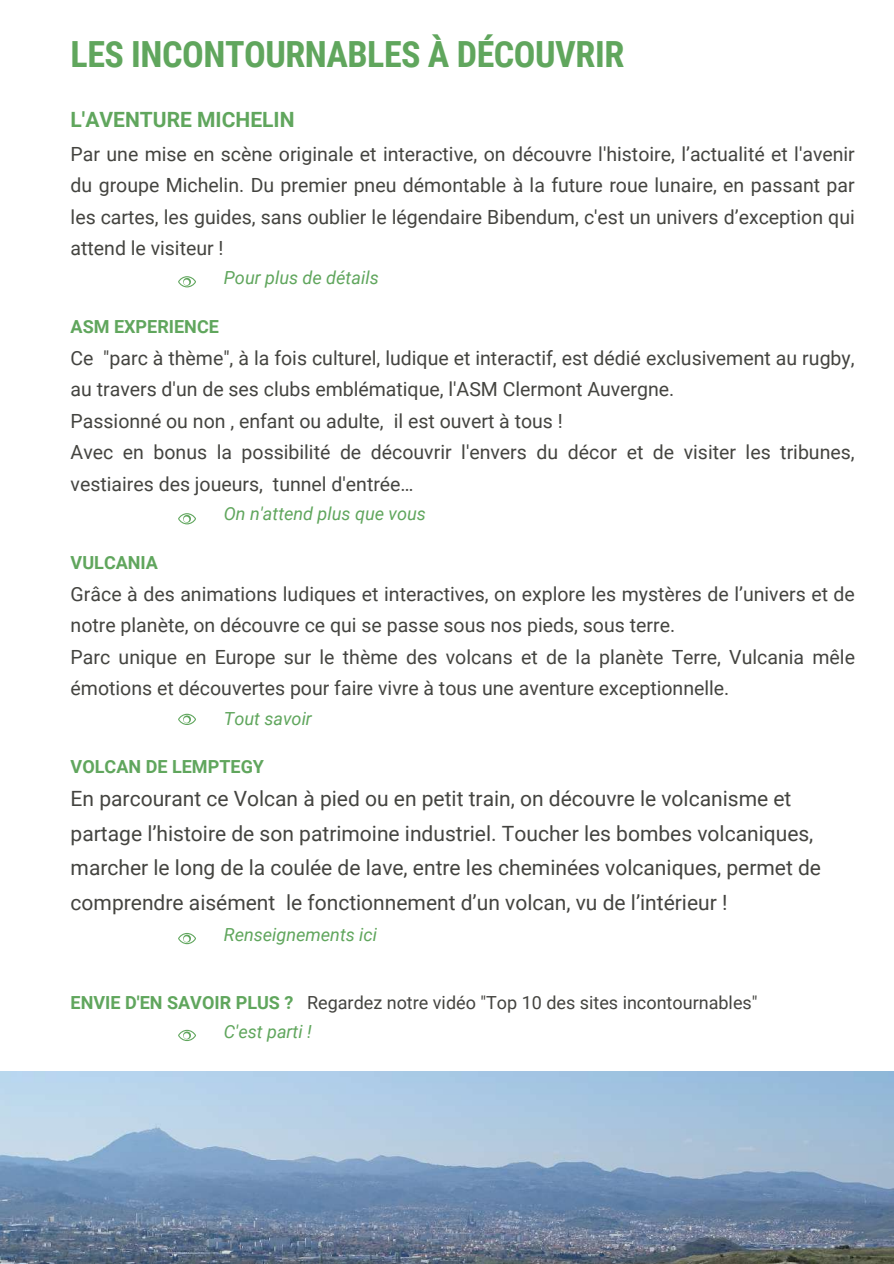
<style>
.page{position:relative;width:894px;height:1264px;background:#fff}
.page>*{position:absolute;margin:0;border:0;box-sizing:border-box;transform-origin:0 0}
.t1{font:700 36px "Roboto Condensed";letter-spacing:-.015em;color:#60a65d}
.t2{font:21px/34.5px "Roboto";color:#444440}
.t3{font:700 21px "Roboto";color:#60a65d}
.t4{font:19.5px/31.5px "Roboto";color:#444440}
.t5{font:18px/29.2px "Roboto";color:#444440}
.t6{font:italic 18px "Roboto";color:#60a65d}
.t7{font:700 18px "Roboto";color:#60a65d}
.s1{font-weight:700;color:#60a65d}
.s2{font-style:italic;color:#60a65d}
</style>
<div class="page">
<img style="left:0;top:1071px;width:893px;height:192px">
<svg style="left:178px;top:933px;width:18px;height:11px"></svg>
<svg style="left:178px;top:713px;width:18px;height:12px"></svg>
<svg style="left:178px;top:276px;width:18px;height:11px"></svg>
<svg style="left:178px;top:513px;width:18px;height:11px"></svg>
<svg style="left:178px;top:1029px;width:18px;height:12px"></svg>
<h1 class="t1" style="left:71px;top:34px;width:555px">LES INCONTOURNABLES À DÉCOUVRIR</h1>
<p class="t3" style="left:71px;top:108px;width:225px">L'AVENTURE MICHELIN</p>
<p class="t4" style="left:71px;top:138px;width:785px;text-align:justify">Par une mise en scène originale et interactive, on découvre l'histoire, l’actualité et l'avenir du groupe Michelin. Du premier pneu démontable à la future roue lunaire, en passant par les cartes, les guides, sans oublier le légendaire Bibendum, c'est un univers d’exception qui attend le visiteur !</p>
<p class="t6" style="left:224px;top:268px;width:156px">Pour plus de détails</p>
<p class="t7" style="left:71px;top:316px;width:150px">ASM EXPERIENCE</p>
<p class="t4" style="left:71px;top:342px;width:785px">Ce "parc à thème", à la fois culturel, ludique et interactif, est dédié exclusivement au rugby, au travers d'un de ses clubs emblématique, l'ASM Clermont Auvergne.<br>Passionné ou non , enfant ou adulte, il est ouvert à tous !<br>Avec en bonus la possibilité de découvrir l'envers du décor et de visiter les tribunes, vestiaires des joueurs, tunnel d'entrée…</p>
<p class="t6" style="left:224px;top:503px;width:203px">On n'attend plus que vous</p>
<p class="t7" style="left:71px;top:552px;width:89px">VULCANIA</p>
<p class="t4" style="left:71px;top:578px;width:785px">Grâce à des animations ludiques et interactives, on explore les mystères de l’univers et de notre planète, on découvre ce qui se passe sous nos pieds, sous terre.<br>Parc unique en Europe sur le thème des volcans et de la planète Terre, Vulcania mêle émotions et découvertes pour faire vivre à tous une aventure exceptionnelle.</p>
<p class="t6" style="left:224px;top:707px;width:90px">Tout savoir</p>
<p class="t7" style="left:71px;top:756px;width:195px">VOLCAN DE LEMPTEGY</p>
<p class="t2" style="left:71px;top:782px;width:751px">En parcourant ce Volcan à pied ou en petit train, on découvre le volcanisme et partage l’histoire de son patrimoine industriel. Toucher les bombes volcaniques, marcher le long de la coulée de lave, entre les cheminées volcaniques, permet de comprendre aisément le fonctionnement d’un volcan, vu de l’intérieur !</p>
<p class="t6" style="left:224px;top:924px;width:155px">Renseignements ici</p>
<p class="t5" style="left:224px;top:988px;width:535px;text-indent:-153px"><span class="s1">ENVIE D'EN SAVOIR PLUS ?</span> Regardez notre vidéo "Top 10 des sites incontournables"<br><span class="s2">C'est parti !</span></p>
</div>
